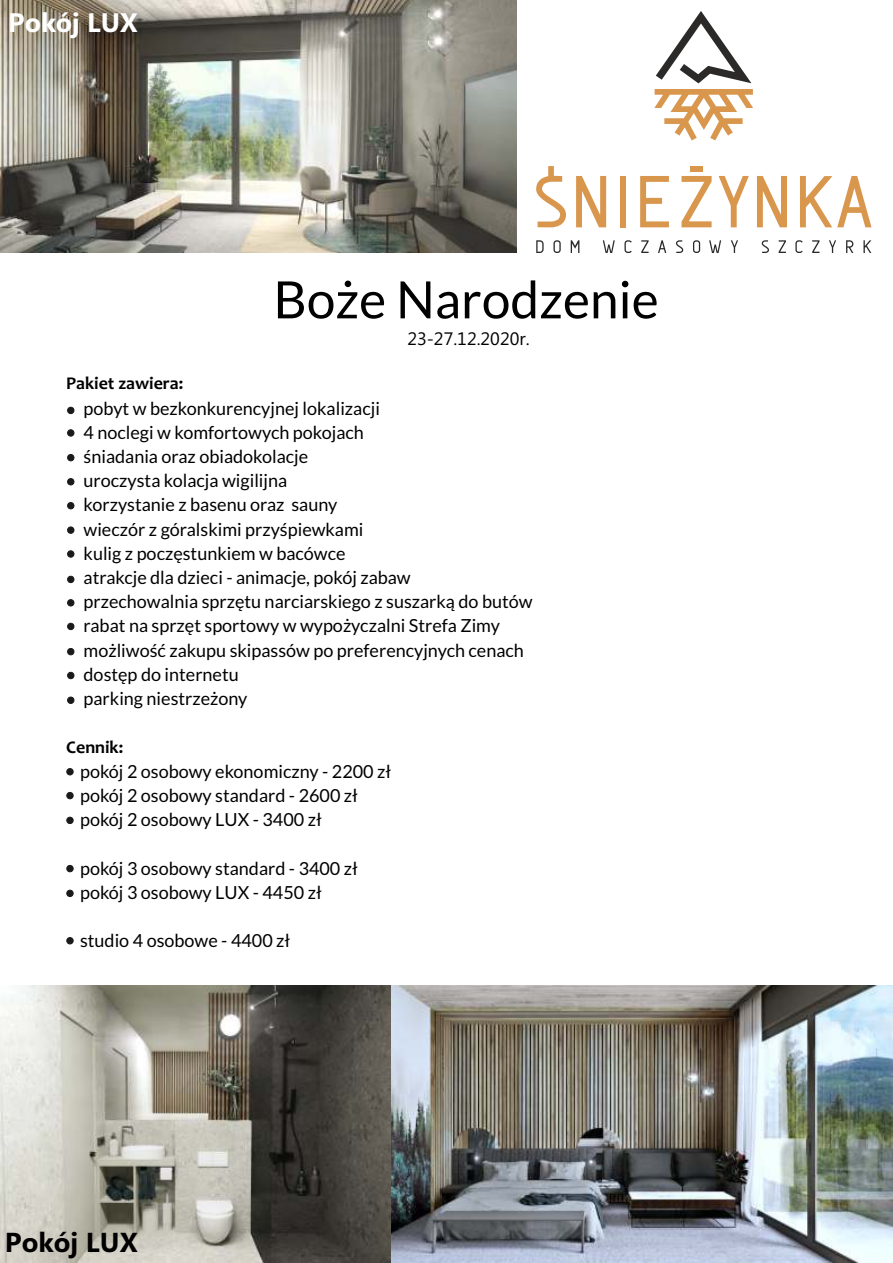
<style>
.page{position:relative;width:893px;height:1263px;background:#fff}
.page>*{position:absolute;margin:0;border:0;box-sizing:border-box;transform-origin:0 0}
.t1{font:51.45px "Lato";color:#000}
.t2{font:700 27.45px "Ebrima";color:#000}
.t3{font:700 26.7px "Ebrima";color:#fff}
.t4{font:18px/24.2px "Lato";color:#000}
.t5{font:700 18px "Candara";color:#000}
.t6{font:18px "Ebrima";color:#000}
</style>
<div class="page">
<svg style="left:536px;top:240px;width:8px;height:13px"></svg>
<svg style="left:553px;top:240px;width:8px;height:13px"></svg>
<svg style="left:571px;top:240px;width:8px;height:13px"></svg>
<svg style="left:603px;top:240px;width:12px;height:13px"></svg>
<svg style="left:624px;top:240px;width:8px;height:13px"></svg>
<svg style="left:641px;top:240px;width:8px;height:13px"></svg>
<svg style="left:658px;top:240px;width:8px;height:13px"></svg>
<svg style="left:676px;top:240px;width:7px;height:13px"></svg>
<svg style="left:693px;top:240px;width:7px;height:13px"></svg>
<svg style="left:709px;top:240px;width:12px;height:13px"></svg>
<svg style="left:731px;top:240px;width:7px;height:13px"></svg>
<svg style="left:762px;top:240px;width:7px;height:13px"></svg>
<svg style="left:779px;top:240px;width:7px;height:13px"></svg>
<svg style="left:795px;top:240px;width:8px;height:13px"></svg>
<svg style="left:812px;top:240px;width:7px;height:13px"></svg>
<svg style="left:829px;top:240px;width:7px;height:13px"></svg>
<svg style="left:846px;top:240px;width:7px;height:13px"></svg>
<svg style="left:863px;top:240px;width:8px;height:13px"></svg>
<svg style="left:536px;top:166px;width:30px;height:61px"></svg>
<svg style="left:576px;top:176px;width:30px;height:51px"></svg>
<div style="left:620px;top:176px;width:6px;height:51px;background:#d9964d"></div>
<svg style="left:640px;top:176px;width:29px;height:51px"></svg>
<svg style="left:681px;top:176px;width:31px;height:51px"></svg>
<svg style="left:719px;top:176px;width:30px;height:51px"></svg>
<svg style="left:757px;top:176px;width:30px;height:51px"></svg>
<svg style="left:800px;top:176px;width:71px;height:51px"></svg>
<div style="left:690px;top:166px;width:13px;height:6px;background:#d9964d"></div>
<svg style="left:654px;top:89px;width:99px;height:51px"></svg>
<svg style="left:656px;top:11px;width:95px;height:72px"></svg>
<img style="left:0;top:0;width:517px;height:253px">
<img style="left:0;top:986px;width:893px;height:276px">
<svg style="left:67px;top:406px;width:8px;height:8px"></svg>
<svg style="left:67px;top:429px;width:8px;height:8px"></svg>
<svg style="left:67px;top:454px;width:8px;height:8px"></svg>
<svg style="left:67px;top:478px;width:8px;height:8px"></svg>
<svg style="left:67px;top:502px;width:8px;height:8px"></svg>
<svg style="left:67px;top:526px;width:8px;height:8px"></svg>
<svg style="left:67px;top:550px;width:8px;height:8px"></svg>
<svg style="left:67px;top:575px;width:8px;height:8px"></svg>
<svg style="left:67px;top:599px;width:8px;height:8px"></svg>
<svg style="left:67px;top:622px;width:8px;height:8px"></svg>
<svg style="left:67px;top:648px;width:8px;height:8px"></svg>
<svg style="left:67px;top:671px;width:8px;height:9px"></svg>
<svg style="left:67px;top:696px;width:8px;height:8px"></svg>
<svg style="left:66px;top:768px;width:8px;height:8px"></svg>
<svg style="left:66px;top:792px;width:8px;height:8px"></svg>
<svg style="left:66px;top:816px;width:8px;height:8px"></svg>
<svg style="left:66px;top:865px;width:8px;height:8px"></svg>
<svg style="left:66px;top:889px;width:8px;height:8px"></svg>
<svg style="left:66px;top:937px;width:8px;height:8px"></svg>
<h3 class="t3" style="left:8px;top:12px;width:131px">Pokój LUX</h3>
<h1 class="t1" style="left:273px;top:277px;width:387px">Boże Narodzenie</h1>
<p class="t6" style="left:407px;top:331px;width:124px">23-27.12.2020r.</p>
<p class="t5" style="left:66px;top:376px;width:119px">Pakiet zawiera:</p>
<p class="t4" style="left:84px;top:397px;width:451px">pobyt w bezkonkurencyjnej lokalizacji<br>4 noclegi w komfortowych pokojach<br>śniadania oraz obiadokolacje<br>uroczysta kolacja wigilijna<br>korzystanie z basenu oraz sauny<br>wieczór z góralskimi przyśpiewkami<br>kulig z poczęstunkiem w bacówce<br>atrakcje dla dzieci - animacje, pokój zabaw<br>przechowalnia sprzętu narciarskiego z suszarką do butów rabat na sprzęt sportowy w wypożyczalni Strefa Zimy możliwość zakupu skipassów po preferencyjnych cenach dostęp do internetu<br>parking niestrzeżony</p>
<p class="t5" style="left:66px;top:740px;width:59px">Cennik:</p>
<p class="t4" style="left:80px;top:760px;width:313px">pokój 2 osobowy ekonomiczny - 2200 zł pokój 2 osobowy standard - 2600 zł pokój 2 osobowy LUX - 3400 zł</p>
<p class="t4" style="left:80px;top:857px;width:279px">pokój 3 osobowy standard - 3400 zł pokój 3 osobowy LUX - 4450 zł</p>
<p class="t4" style="left:80px;top:930px;width:212px">studio 4 osobowe - 4400 zł</p>
<h2 class="t2" style="left:5px;top:1231px;width:134px">Pokój LUX</h2>
</div>
